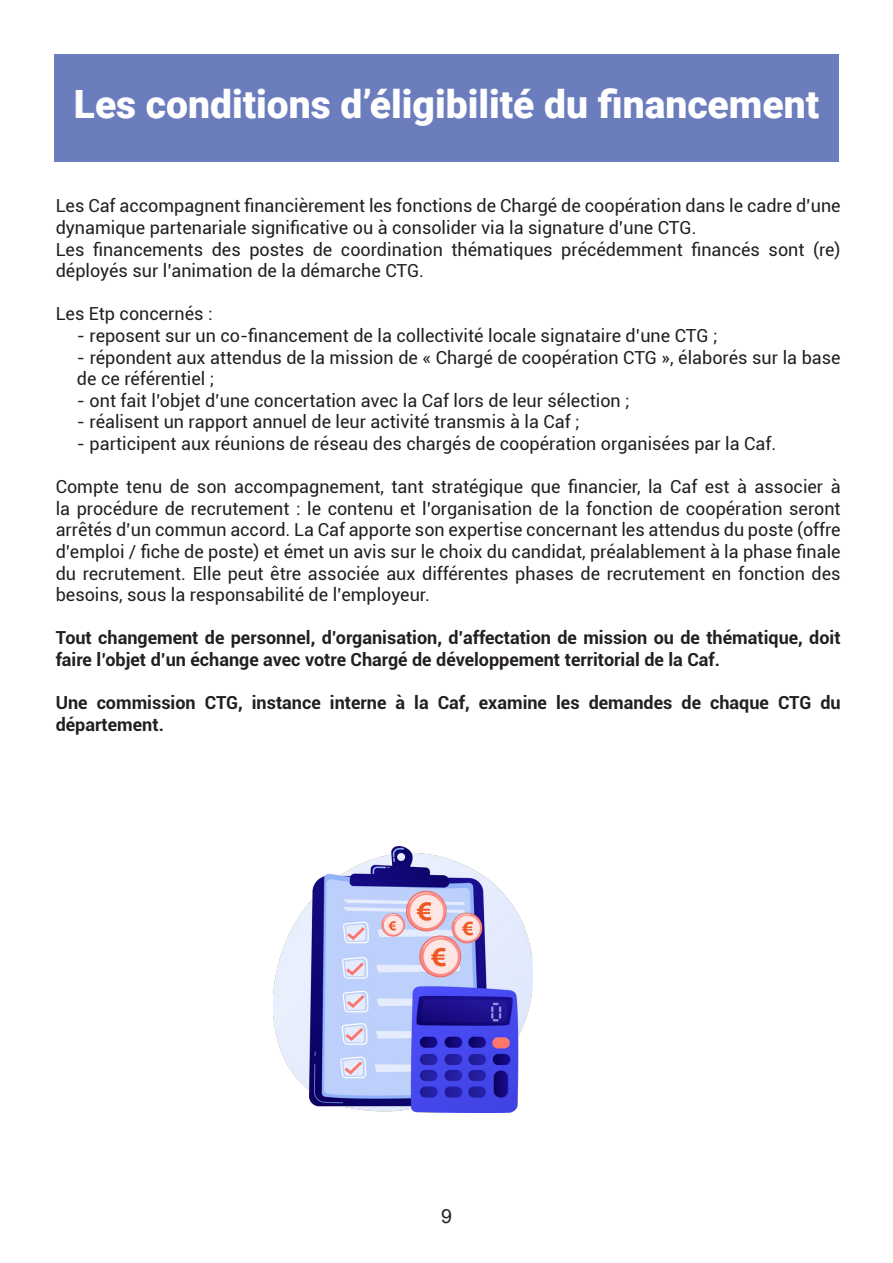
<style>
.page{position:relative;width:893px;height:1263px;background:#fff}
.page>*{position:absolute;margin:0;border:0;box-sizing:border-box;transform-origin:0 0}
.t1{font:900 39px "Roboto";color:#fff}
.t2{font:19.5px "Arial";color:#231f20}
.t3{font:18px/21.6px "Roboto";color:#231f20}
.t4{font:700 18px/21.6px "Roboto";color:#231f20}
</style>
<div class="page">
<div style="left:54px;top:54px;width:785px;height:108px;background:#6c7dbe"></div>
<img style="left:274px;top:846px;width:259px;height:266px">
<p class="t1" style="left:74px;top:76px;width:747px">Les conditions d’éligibilité du financement</p>
<p class="t3" style="left:56px;top:194px;width:786px">Les Caf accompagnent financièrement les fonctions de Chargé de coopération dans le cadre d’une dynamique partenariale significative ou à consolider via la signature d’une CTG.</p>
<p class="t3" style="left:56px;top:238px;width:786px">Les financements des postes de coordination thématiques précédemment financés sont (re) déployés sur l’animation de la démarche CTG.</p>
<p class="t3" style="left:56px;top:302px;width:158px">Les Etp concernés :</p>
<p class="t3" style="left:77px;top:324px;width:642px">- reposent sur un co-financement de la collectivité locale signataire d’une CTG ;</p>
<p class="t3" style="left:77px;top:346px;width:765px">- répondent aux attendus de la mission de « Chargé de coopération CTG », élaborés sur la base de ce référentiel ;</p>
<p class="t3" style="left:77px;top:389px;width:554px">- ont fait l’objet d’une concertation avec la Caf lors de leur sélection ;</p>
<p class="t3" style="left:77px;top:410px;width:504px">- réalisent un rapport annuel de leur activité transmis à la Caf ;</p>
<p class="t3" style="left:77px;top:432px;width:701px">- participent aux réunions de réseau des chargés de coopération organisées par la Caf.</p>
<p class="t3" style="left:56px;top:475px;width:786px;text-align:justify">Compte tenu de son accompagnement, tant stratégique que financier, la Caf est à associer à la procédure de recrutement : le contenu et l’organisation de la fonction de coopération seront arrêtés d’un commun accord. La Caf apporte son expertise concernant les attendus du poste (offre d’emploi / fiche de poste) et émet un avis sur le choix du candidat, préalablement à la phase finale du recrutement. Elle peut être associée aux différentes phases de recrutement en fonction des besoins, sous la responsabilité de l’employeur.</p>
<p class="t4" style="left:56px;top:626px;width:786px">Tout changement de personnel, d’organisation, d’affectation de mission ou de thématique, doit faire l’objet d’un échange avec votre Chargé de développement territorial de la Caf.</p>
<p class="t4" style="left:56px;top:691px;width:786px">Une commission CTG, instance interne à la Caf, examine les demandes de chaque CTG du département.</p>
<p class="t2" style="left:441px;top:1203px;width:12px">9</p>
</div>
